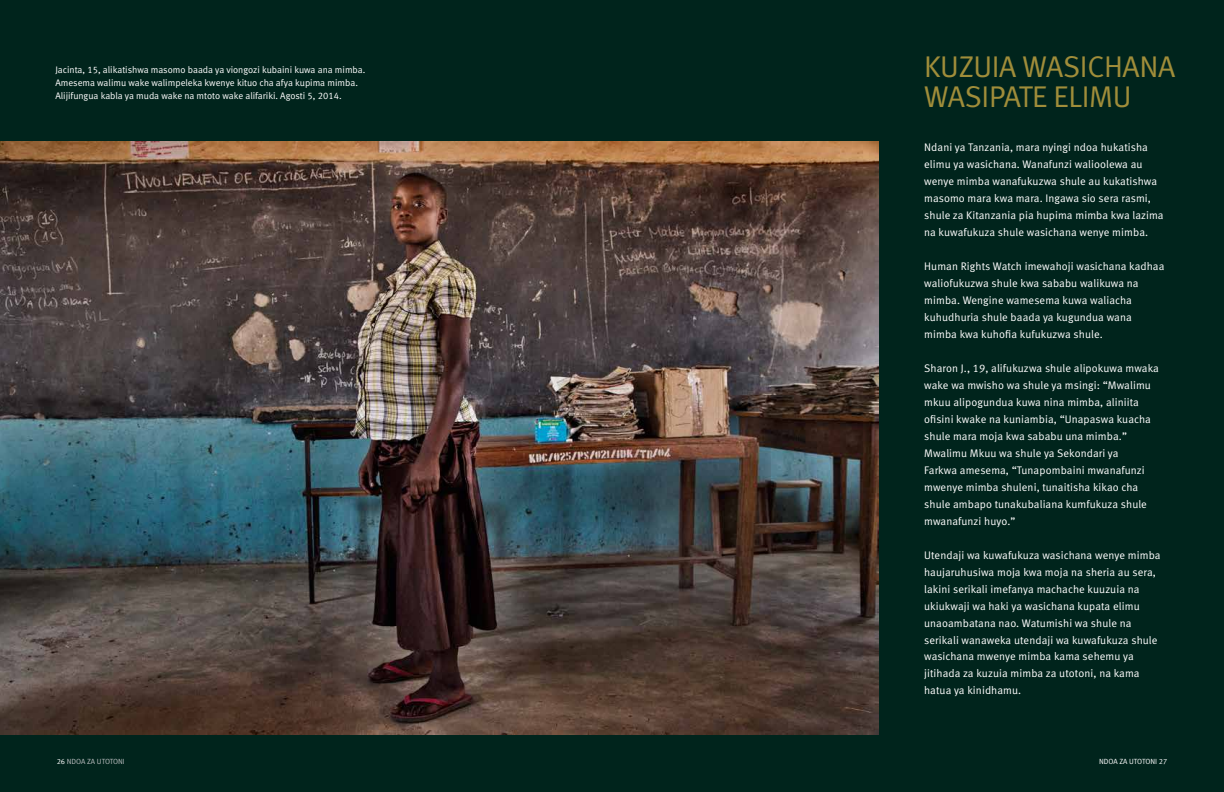
<style>
.page{position:relative;width:1224px;height:792px;background:#00241c}
.page>*{position:absolute;margin:0;border:0;box-sizing:border-box;transform-origin:0 0}
.t1{font:30px "Meta Normal LF";color:#a08d3a}
.t2{font:11px/17px "Meta Normal LF";letter-spacing:.01em;color:#fff}
.t3{font:9.5px/13px "Meta Normal LF";color:#fff}
.t4{font:7.5px "Meta Normal LF";color:#bcbec0}
.t5{font:7.5px "Meta Normal LF";color:#fff}
.s1{color:#fff}
</style>
<div class="page">
<img style="left:0;top:142px;width:878px;height:592px">
<p class="t3" style="left:55px;top:63px;width:312px">Jacinta, 15, alikatishwa masomo baada ya viongozi kubaini kuwa ana mimba.<br>Amesema walimu wake walimpeleka kwenye kituo cha afya kupima mimba.<br>Alijifungua kabla ya muda wake na mtoto wake alifariki. Agosti 5, 2014.</p>
<h1 class="t1" style="left:924px;top:49px;width:16px">KUZUIA</h1>
<h1 class="t1" style="left:1022px;top:49px;width:18px">WASICHANA</h1>
<h1 class="t1" style="left:924px;top:79px;width:17px">WASI</h1>
<h1 class="t1" style="left:989px;top:79px;width:139px">PATE ELIMU</h1>
<p class="t2" style="left:924px;top:138px;width:241px">Ndani ya Tanzania, mara nyingi ndoa hukatisha elimu ya wasichana. Wanafunzi walioolewa au wenye mimba wanafukuzwa shule au kukatishwa masomo mara kwa mara. I ngawa sio sera rasmi, shule za Kitanzania pia hupima mimba kwa lazima na kuwafukuza shule wasichana wenye mimba.</p>
<p class="t2" style="left:924px;top:257px;width:242px">H uman Rights Watch imewahoji wasichana kadhaa waliofukuzwa shule kwa sababu walikuwa na mimba. Wengine wamesema kuwa waliacha kuhudhuria shule baada ya kugundua wana mimba kwa kuhofia kufukuzwa shule.</p>
<p class="t2" style="left:924px;top:359px;width:236px">Sharon J., 19, alifukuzwa shule alipokuwa mwaka wake wa mwisho wa shule ya msingi: “Mwalimu mkuu alipogundua kuwa nina mimba, aliniita ofisini kwake na kuniambia, “U napaswa kuacha shule mara moja kwa sababu una mimba.” Mwalimu Mkuu wa shule ya Sekondari ya<br>Farkwa amesema, “Tunapombaini mwanafunzi mwenye mimba shuleni, tunaitisha kikao cha shule ambapo tunakubaliana kumfukuza shule mwanafunzi huyo.”</p>
<p class="t2" style="left:924px;top:546px;width:238px">Utendaji wa kuwafukuza wasichana wenye mimba haujaruhusiwa moja kwa moja na sheria au sera, lakini serikali imefanya machache kuuzuia na ukiukwaji wa haki ya wasichana kupata elimu unaoambatana nao. Watumishi wa shule na serikali wanaweka utendaji wa kuwafukuza shule wasichana mwenye mimba kama sehemu ya jitihada za kuzuia mimba za utotoni, na kama hatua ya kinidhamu.</p>
<p class="t4" style="left:57px;top:757px;width:70px"><span class="s1">26</span> N doa za Utotoni</p>
<p class="t5" style="left:1099px;top:757px;width:70px">N doa za Utotoni 27</p>
</div>
